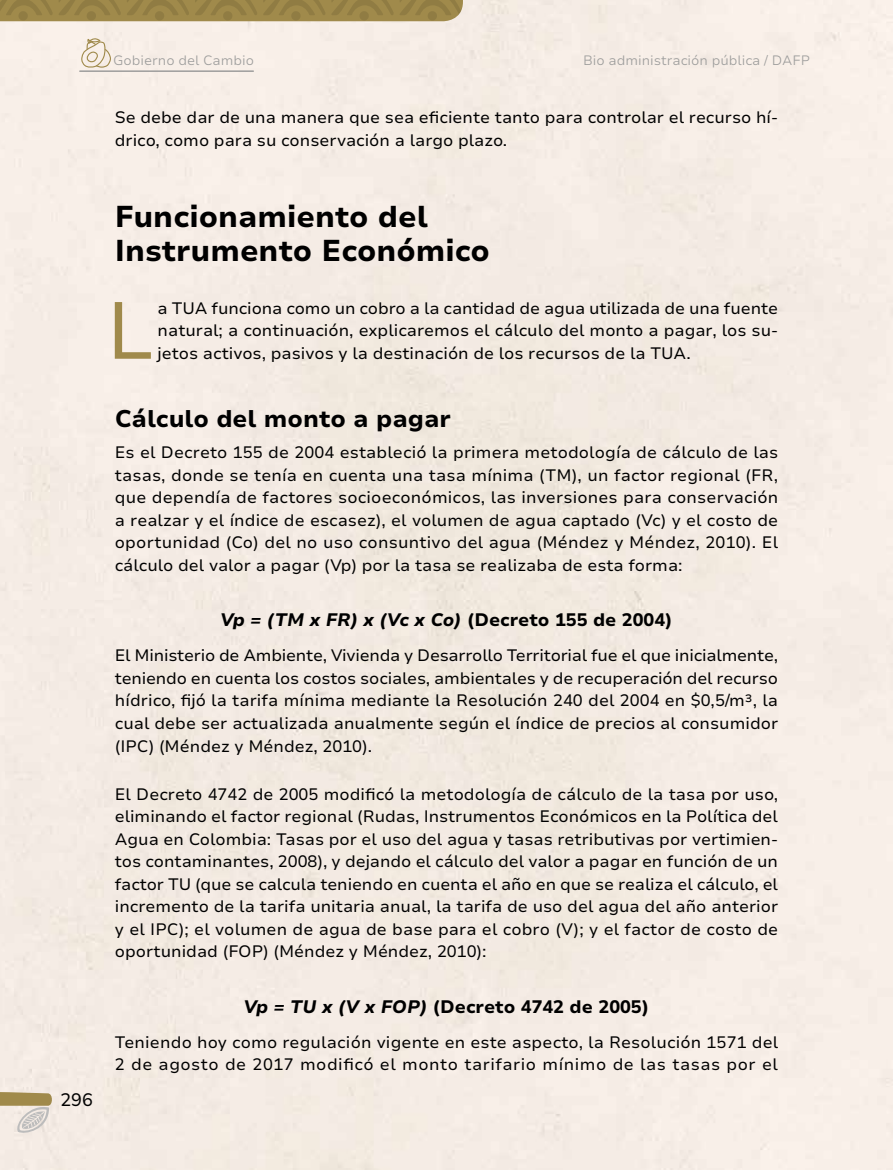
<style>
.page{position:relative;width:893px;height:1170px;background:#fff}
.page>*{position:absolute;margin:0;border:0;box-sizing:border-box;transform-origin:0 0}
.t1{font:80.4px "Nunito Sans 7 pt";color:#a08a4b}
.t2{font:800 30px/34.5px "Nunito Sans 7 pt";color:#000}
.t3{font:800 24px "Nunito Sans 7 pt";color:#000}
.t4{font:italic 800 18px "Nunito Sans 7 pt";letter-spacing:-.035em;color:#000}
.t5{font:800 18px "Nunito Sans 7 pt";color:#000}
.t6{font:18px "Nunito Sans 7 pt";color:#000}
.t7{font:16.5px/22.5px "Nunito Sans 7 pt";color:#000;text-align:justify}
.t8{font:300 13.5px "Nunito Sans 7 pt";color:#9d9d9c}
.s1{font-style:normal}
.s2{font-style:italic}
</style>
<div class="page">
<hr style="left:80px;top:70px;width:173px;height:2px;background:#9d9d9c">
<svg style="left:0;top:1090px;width:53px;height:45px;background:#d4c8b3"></svg>
<svg style="left:0;top:0;width:463px;height:21px;background:#9b8649"></svg>
<svg style="left:81px;top:38px;width:30px;height:30px"></svg>
<p class="t8" style="left:113px;top:51px;width:143px">Gobierno del Cambio</p>
<p class="t8" style="left:583px;top:51px;width:229px">Bio administración pública / DAFP</p>
<p class="t7" style="left:115px;top:106px;width:665px">Se debe dar de una manera que sea eficiente tanto para controlar el recurso hí&shy;drico, como para su conservación a largo plazo.</p>
<p class="t6" style="left:61px;top:1087px;width:34px">296</p>
<h2 class="t2" style="left:115px;top:198px;width:377px">Funcionamiento del<br>Instrumento Económico</h2>
<h1 class="t1" style="left:106px;top:274px;width:49px">L</h1>
<p class="t7" style="left:158px;top:296px;width:622px">a TUA funciona como un cobro a la cantidad de agua utilizada de una fuente natural; a continuación, explicaremos el cálculo del monto a pagar, los su&shy;jetos activos, pasivos y la destinación de los recursos de la TUA.</p>
<h3 class="t3" style="left:115px;top:401px;width:338px">Cálculo del monto a pagar</h3>
<p class="t7" style="left:115px;top:440px;width:665px">Es el Decreto 155 de 2004 estableció la primera metodología de cálculo de las tasas, donde se tenía en cuenta una tasa mínima (TM), un factor regional (FR, que dependía de factores socioeconómicos, las inversiones para conservación a realzar y el índice de escasez), el volumen de agua captado (Vc) y el costo de oportunidad (Co) del no uso consuntivo del agua (Méndez y Méndez, 2010). El cálculo del valor a pagar (Vp) por la tasa se realizaba de esta forma:</p>
<p class="t4" style="left:221px;top:607px;width:453px">Vp = (TM x FR) x (Vc x Co) <span class="s1">(Decreto 155 de 2004)</span></p>
<p class="t7" style="left:115px;top:644px;width:665px">El Ministerio de Ambiente, Vivienda y Desarrollo Territorial fue el que inicialmente, teniendo en cuenta los costos sociales, ambientales y de recuperación del recurso hídrico, fijó la tarifa mínima mediante la Resolución 240 del 2004 en $0,5/m3, la cual debe ser actualizada anualmente según el índice de precios al consumidor (IPC) (Méndez y Méndez, 2010).</p>
<p class="t7" style="left:115px;top:782px;width:665px">El Decreto 4742 de 2005 modificó la metodología de cálculo de la tasa por uso, eliminando el factor regional (Rudas, Instrumentos Económicos en la Política del Agua en Colombia: Tasas por el uso del agua y tasas retributivas por vertimien&shy;tos contaminantes, 2008), y dejando el cálculo del valor a pagar en función de un factor TU (que se calcula teniendo en cuenta el año en que se realiza el cálculo, el incremento de la tarifa unitaria anual, la tarifa de uso del agua del año anterior y el IPC); el volumen de agua de base para el cobro (V); y el factor de costo de oportunidad (FOP) (Méndez y Méndez, 2010):</p>
<p class="t5" style="left:244px;top:993px;width:407px"><span class="s2">Vp = TU x (V x FOP)</span> (Decreto 4742 de 2005)</p>
<p class="t7" style="left:115px;top:1030px;width:665px">Teniendo hoy como regulación vigente en este aspecto, la Resolución 1571 del<br>2 de agosto de 2017 modificó el monto tarifario mínimo de las tasas por el</p>
</div>
